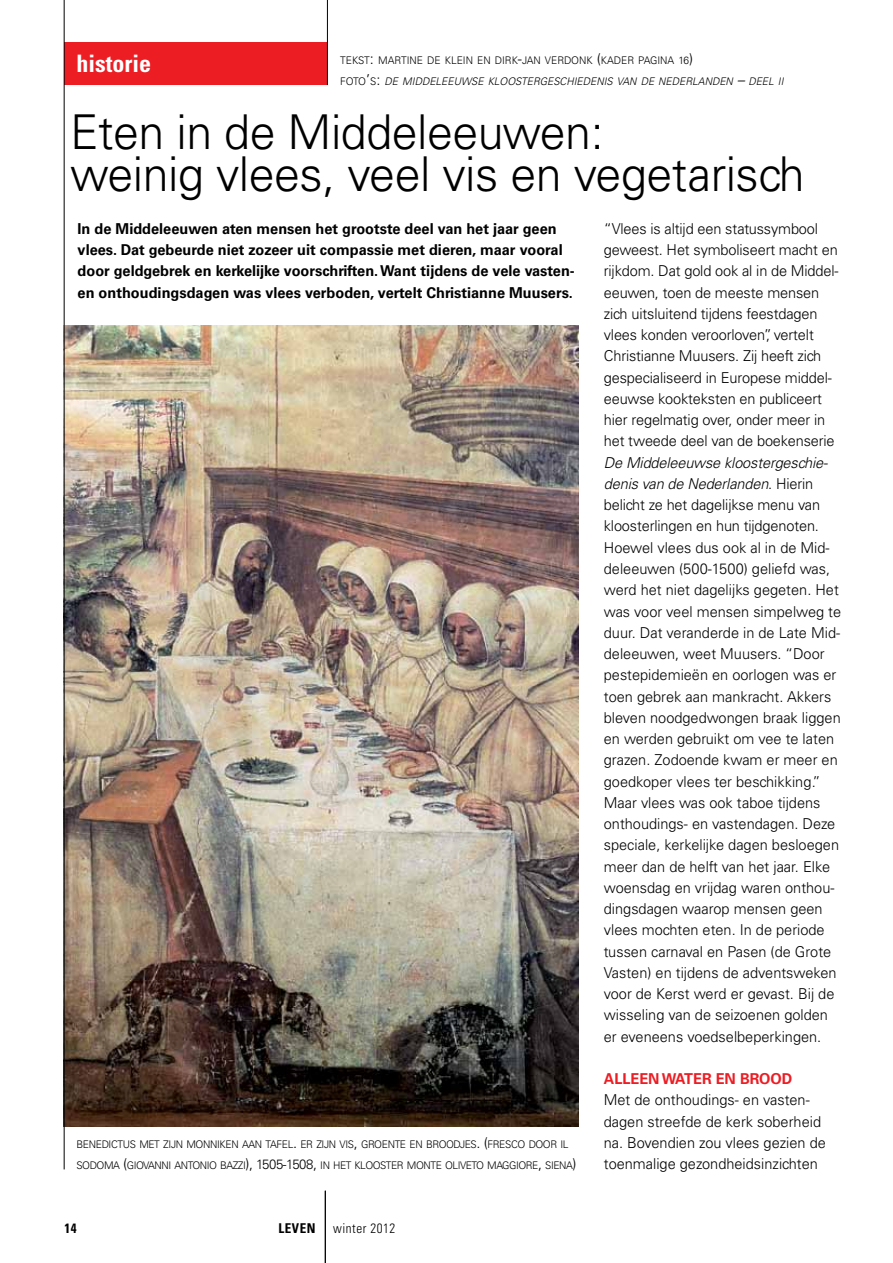
<style>
.page{position:relative;width:893px;height:1263px;background:#fff}
.page>*{position:absolute;margin:0;border:0;box-sizing:border-box;transform-origin:0 0}
.t1{font:300 48px/42.6px "Univers LT Std";letter-spacing:-.01em;color:#000}
.t2{font:700 condensed 24px "Univers LT Std";color:#fff}
.t3{font:300 15px/21.3px "Univers LT Std";color:#000}
.t4{font:700 15px/21.3px "Univers LT Std";color:#000}
.t5{font:700 15px "Univers LT Std";color:#ed1d24}
.t6{font:300 condensed 13.5px "Univers LT Std";letter-spacing:.04em;color:#000}
.t7{font:700 condensed 13.5px "Univers LT Std";letter-spacing:.04em;color:#000}
.t8{font:300 10.5px/21.3px "Univers LT Std";letter-spacing:-.045em;color:#000}
.t9{font:italic 300 10.5px/21.3px "Univers LT Std";color:#000}
.s1{font-style:normal}
.s2{font-style:normal;font-size:15px}
.s3{font-size:15px}
.s4{font-style:italic}
.s5{font-size:13.5px}
</style>
<div class="page">
<img style="left:65px;top:325px;width:513px;height:802px">
<div style="left:64px;top:43px;width:263px;height:42px;background:#ed1d24"></div>
<hr style="left:327px;top:0;width:1px;height:85px;background:#000">
<hr style="left:64px;top:0;width:1px;height:1169px;background:#000">
<hr style="left:325px;top:1191px;width:1px;height:72px;background:#000">
<h2 class="t2" style="left:77px;top:49px;width:76px">historie</h2>
<p class="t9" style="left:340px;top:50px;width:445px"><span class="s1">TEKST</span><span class="s2">:</span> <span class="s1">MARTINE DE KLEIN EN DIRK</span><span class="s2">-</span><span class="s1">JAN VERDONK</span> <span class="s2">(</span><span class="s1">KADER PAGINA 16</span><span class="s2">)<br></span><span class="s1">FOTO</span><span class="s2">’</span><span class="s1">S</span><span class="s2">:</span> DE MIDDELEEUWSE KLOOSTERGESCHIEDENIS VAN DE NEDERLANDEN <span class="s3">–</span> DEEL II</p>
<h1 class="t1" style="left:70px;top:111px;width:736px">Eten in de Middeleeuwen:<br>weinig vlees, veel vis en vegetarisch</h1>
<p class="t4" style="left:78px;top:218px;width:499px">In de Middeleeuwen aten mensen het grootste deel van het jaar geen vlees. Dat gebeurde niet zozeer uit compassie met dieren, maar vooral door geldgebrek en kerkelijke voorschriften. Want tijdens de vele vasten&shy;en onthoudingsdagen was vlees verboden, vertelt Christianne Muusers.</p>
<p class="t3" style="left:604px;top:218px;width:236px">“Vlees is altijd een statussymbool geweest. Het symboliseert macht en rijkdom. Dat gold ook al in de Middel&shy;eeuwen, toen de meeste mensen zich uitsluitend tijdens feestdagen vlees konden veroorloven”, vertelt Christianne Muusers. Zij heeft zich gespecialiseerd in Europese middel&shy;eeuwse kookteksten en publiceert hier regelmatig over, onder meer in het tweede deel van de boekenserie</p>
<p class="t3" style="left:604px;top:452px;width:239px"><span class="s4">De Middeleeuwse kloostergeschie&shy;denis van de Nederlanden</span>. Hierin belicht ze het dagelijkse menu van kloosterlingen en hun tijdgenoten.<br>Hoewel vlees dus ook al in de Mid&shy;deleeuwen (500-1500) geliefd was, werd het niet dagelijks gegeten. Het was voor veel mensen simpelweg te duur. Dat veranderde in de Late Mid&shy;deleeuwen, weet Muusers. “Door pestepidemieën en oorlogen was er toen gebrek aan mankracht. Akkers bleven noodgedwongen braak liggen en werden gebruikt om vee te laten grazen. Zodoende kwam er meer en goedkoper vlees ter beschikking.” Maar vlees was ook taboe tijdens onthoudings- en vastendagen. Deze speciale, kerkelijke dagen besloegen meer dan de helft van het jaar. Elke woensdag en vrijdag waren onthou&shy;dingsdagen waarop mensen geen vlees mochten eten. In de periode tussen carnaval en Pasen (de Grote Vasten) en tijdens de adventsweken voor de Kerst werd er gevast. Bij de wisseling van de seizoenen golden er eveneens voedselbeperkingen.</p>
<p class="t5" style="left:604px;top:1070px;width:21px">Alleen</p>
<p class="t5" style="left:662px;top:1070px;width:90px">water en brood</p>
<p class="t3" style="left:604px;top:1089px;width:224px">Met de onthoudings- en vasten&shy;dagen streefde de kerk soberheid na. Bovendien zou vlees gezien de toenmalige gezondheidsinzichten</p>
<p class="t8" style="left:77px;top:1134px;width:502px">BENEDICTUS MET ZIJN MONNIKEN AAN TAFEL<span class="s3">.</span> ER ZIJN VIS<span class="s3">,</span> GROENTE EN BROODJES<span class="s3">. (</span>FRESCO DOOR IL<br>SODOMA <span class="s3">(</span>GIOVANNI ANTONIO BAZZI<span class="s3">),</span> <span class="s5">1505-1508</span><span class="s3">,</span> IN HET KLOOSTER MONTE OLIVETO MAGGIORE<span class="s3">,</span> SIENA<span class="s3">)</span></p>
<p class="t7" style="left:65px;top:1220px;width:14px">14</p>
<p class="t7" style="left:279px;top:1220px;width:39px">LEVEN</p>
<p class="t6" style="left:333px;top:1220px;width:63px">winter 2012</p>
</div>
